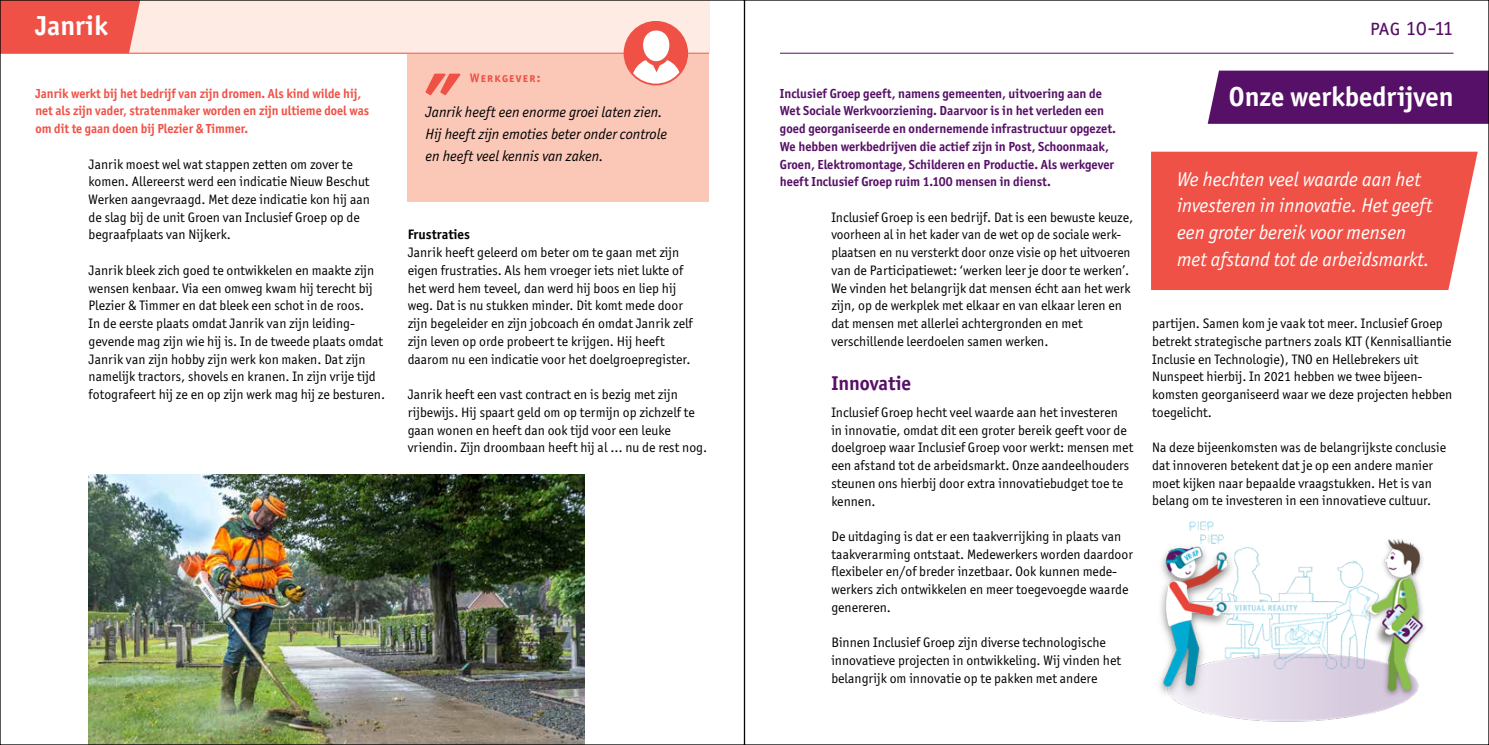
<style>
.page{position:relative;width:1489px;height:745px;background:#fff}
.page>*{position:absolute;margin:0;border:0;box-sizing:border-box;transform-origin:0 0}
.t1{font:700 27.5px "Officina Sans ITC Std";color:#fff}
.t2{font:22.5px "Officina Sans ITC Std";letter-spacing:-.035em;color:#571067}
.t3{font:italic 20px/26.6px "Officina Sans ITC Std";color:#fff}
.t4{font:700 20px "Officina Sans ITC Std";color:#571067}
.t5{font:italic 15px/22.1px "Officina Sans ITC Std";color:#000}
.t6{font:13.75px/17.8px "Officina Sans ITC Std";color:#000}
.t7{font:700 13.75px "Officina Sans ITC Std";color:#000}
.t8{font:700 13.12px/17.8px "Officina Sans ITC Std";color:#571067}
.t9{font:700 13.12px/17.8px "Officina Sans ITC Std";color:#f05146;scale:.96 1}
.t10{font:700 12.5px "Officina Sans ITC Std";letter-spacing:.1em;color:#f05146}
</style>
<div class="page">
<div style="left:407px;top:53px;width:302px;height:148px;background:#fbc8b8"></div>
<svg style="left:425px;top:74px;width:35px;height:21px"></svg>
<div style="left:1207px;top:71px;width:279px;height:53px;background:#571067"></div>
<img style="left:89px;top:474px;width:496px;height:268px">
<img style="left:1159px;top:521px;width:266px;height:201px">
<div style="left:1151px;top:152px;width:326px;height:138px;background:#f05146"></div>
<div style="left:0;top:0;width:709px;height:53px;background:#feebe3"></div>
<div style="left:2px;top:2px;width:138px;height:51px;background:#f05146"></div>
<hr style="left:0;top:53px;width:709px;height:1px;background:#f05146">
<div style="left:624px;top:22px;width:63px;height:62px;background:#f05146;border-radius:50%"></div>
<svg style="left:630px;top:30px;width:53px;height:54px"></svg>
<div style="left:623px;top:21px;width:65px;height:64px;border:2px solid #f05146;border-radius:50%"></div>
<hr style="left:780px;top:53px;width:673px;height:1px;background:#571067">
<h1 class="t1" style="left:35px;top:9px;width:74px">Janrik</h1>
<h2 class="t2" style="left:1369px;top:15px;width:85px">pag 10-11</h2>
<p class="t9" style="left:35px;top:84px;width:349px">Janrik werkt bij het bedrijf van zijn dromen. Als kind wilde hij, net als zijn vader, stratenmaker worden en zijn ultieme doel was om dit te gaan doen bij Plezier &amp; Timmer.</p>
<p class="t6" style="left:89px;top:155px;width:283px">Janrik moest wel wat stappen zetten om zover te komen. Allereerst werd een indicatie Nieuw Beschut Werken aangevraagd. Met deze indicatie kon hij aan de slag bij de unit Groen van Inclusief Groep op de begraafplaats van Nijkerk.</p>
<p class="t6" style="left:89px;top:261px;width:298px">Janrik bleek zich goed te ontwikkelen en maakte zijn wensen kenbaar. Via een omweg kwam hij terecht bij Plezier &amp; Timmer en dat bleek een schot in de roos.<br>In de eerste plaats omdat Janrik van zijn leiding&shy;gevende mag zijn wie hij is. In de tweede plaats omdat Janrik van zijn hobby zijn werk kon maken. Dat zijn namelijk tractors, shovels en kranen. In zijn vrije tijd fotografeert hij ze en op zijn werk mag hij ze besturen.</p>
<p class="t10" style="left:469px;top:69px;width:72px">Werkgever:</p>
<p class="t5" style="left:425px;top:101px;width:243px">Janrik heeft een enorme groei laten zien.<br>Hij heeft zijn emoties beter onder controle en heeft veel kennis van zaken.</p>
<p class="t7" style="left:407px;top:226px;width:64px">Frustraties</p>
<p class="t6" style="left:407px;top:243px;width:286px">Janrik heeft geleerd om beter om te gaan met zijn eigen frustraties. Als hem vroeger iets niet lukte of het werd hem teveel, dan werd hij boos en liep hij weg. Dat is nu stukken minder. Dit komt mede door zijn begeleider en zijn jobcoach én omdat Janrik zelf zijn leven op orde probeert te krijgen. Hij heeft daarom nu een indicatie voor het doelgroepregister.</p>
<p class="t6" style="left:407px;top:385px;width:301px">Janrik heeft een vast contract en is bezig met zijn rijbewijs. Hij spaart geld om op termijn op zichzelf te gaan wonen en heeft dan ook tijd voor een leuke vriendin. Zijn droombaan heeft hij al … nu de rest nog.</p>
<p class="t8" style="left:780px;top:84px;width:337px">Inclusief Groep geeft, namens gemeenten, uitvoering aan de Wet Sociale Werkvoorziening. Daarvoor is in het verleden een goed georganiseerde en ondernemende infrastructuur opgezet.<br>We hebben werkbedrijven die actief zijn in Post, Schoonmaak, Groen, Elektromontage, Schilderen en Productie. Als werkgever heeft Inclusief Groep ruim 1.100 mensen in dienst.</p>
<p class="t6" style="left:831px;top:208px;width:303px">Inclusief Groep is een bedrijf. Dat is een bewuste keuze, voorheen al in het kader van de wet op de sociale werk&shy;plaatsen en nu versterkt door onze visie op het uitvoeren van de Participatiewet: ‘werken leer je door te werken’.<br>We vinden het belangrijk dat mensen écht aan het werk zijn, op de werkplek met elkaar en van elkaar leren en dat mensen met allerlei achtergronden en met verschillende leerdoelen samen werken.</p>
<h3 class="t4" style="left:831px;top:371px;width:81px">Innovatie</h3>
<p class="t6" style="left:831px;top:403px;width:303px">Inclusief Groep hecht veel waarde aan het investeren<br>in innovatie, omdat dit een groter bereik geeft voor de doelgroep waar Inclusief Groep voor werkt: mensen met een afstand tot de arbeidsmarkt. Onze aandeelhouders steunen ons hierbij door extra innovatiebudget toe te kennen.</p>
<p class="t6" style="left:831px;top:527px;width:303px">De uitdaging is dat er een taakverrijking in plaats van taakverarming ontstaat. Medewerkers worden daardoor flexibeler en/of breder inzetbaar. Ook kunnen mede&shy;werkers zich ontwikkelen en meer toegevoegde waarde genereren.</p>
<p class="t6" style="left:831px;top:633px;width:291px">Binnen Inclusief Groep zijn diverse technologische innovatieve projecten in ontwikkeling. Wij vinden het belangrijk om innovatie op te pakken met andere</p>
<h1 class="t1" style="left:1228px;top:80px;width:226px">Onze werkbedrijven</h1>
<h3 class="t3" style="left:1176px;top:166px;width:257px">We hechten veel waarde aan het investeren in innovatie. Het geeft een groter bereik voor mensen met afstand tot de arbeidsmarkt.</h3>
<p class="t6" style="left:1152px;top:314px;width:302px">partijen. Samen kom je vaak tot meer. Inclusief Groep betrekt strategische partners zoals KIT (Kennisalliantie Inclusie en Technologie), TNO en Hellebrekers uit Nunspeet hierbij. In 2021 hebben we twee bijeen&shy;komsten georganiseerd waar we deze projecten hebben toegelicht.</p>
<p class="t6" style="left:1152px;top:438px;width:295px">Na deze bijeenkomsten was de belangrijkste conclusie dat innoveren betekent dat je op een andere manier moet kijken naar bepaalde vraagstukken. Het is van belang om te investeren in een innovatieve cultuur.</p>
</div>
